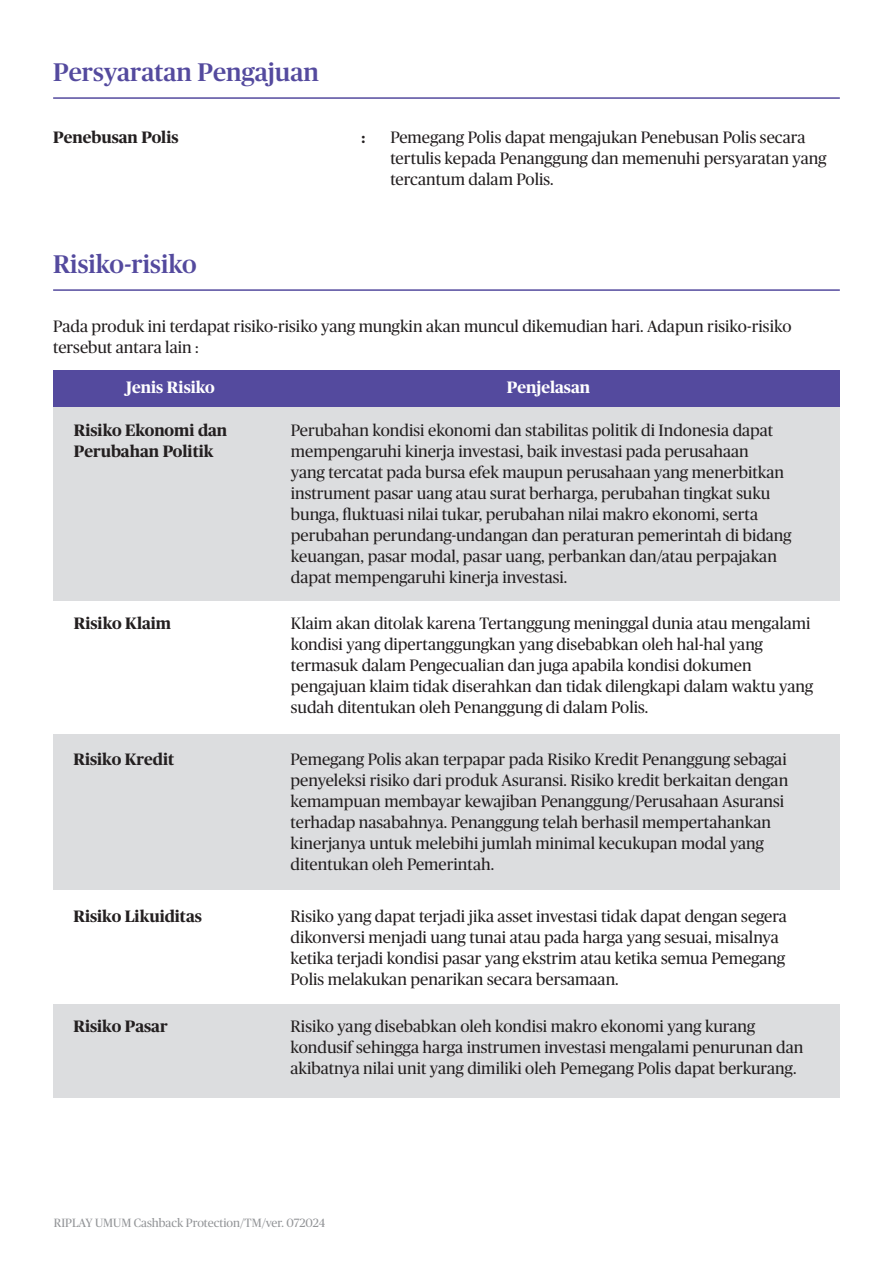
<style>
.page{position:relative;width:893px;height:1263px;background:#fff}
.page>*{position:absolute;margin:0;border:0;box-sizing:border-box;transform-origin:0 0}
.t1{font:500 25.5px "Chubb Publico";color:#544a9e}
.t2{font:16.5px/21px "Chubb Publico";color:#231f20}
.t3{font:700 16.5px/21px "Chubb Publico";color:#231f20}
.t4{font:700 16.5px "Chubb Publico";color:#fff}
.t5{font:12px "Chubb Publico";color:#939598}
</style>
<div class="page">
<hr style="left:53px;top:97px;width:787px;height:2px;background:#544a9e">
<hr style="left:53px;top:289px;width:787px;height:2px;background:#544a9e">
<div style="left:53px;top:407px;width:786px;height:194px;background:#dcdddf"></div>
<div style="left:53px;top:370px;width:786px;height:37px;background:#544a9e"></div>
<div style="left:53px;top:734px;width:786px;height:155px;background:#dcdddf"></div>
<div style="left:53px;top:1004px;width:786px;height:93px;background:#dcdddf"></div>
<p class="t1" style="left:53px;top:54px;width:267px">Persyaratan Pengajuan</p>
<p class="t3" style="left:53px;top:126px;width:127px">Penebusan Polis</p>
<p class="t3" style="left:361px;top:126px;width:5px">:</p>
<p class="t2" style="left:390px;top:126px;width:438px">Pemegang Polis dapat mengajukan Penebusan Polis secara tertulis kepada Penanggung dan memenuhi persyaratan yang tercantum dalam Polis.</p>
<p class="t1" style="left:53px;top:246px;width:145px">Risiko-risiko</p>
<p class="t2" style="left:53px;top:315px;width:740px">Pada produk ini terdapat risiko-risiko yang mungkin akan muncul dikemudian hari. Adapun risiko-risiko tersebut antara lain :</p>
<p class="t4" style="left:126px;top:376px;width:90px">Jenis Risiko</p>
<p class="t4" style="left:507px;top:376px;width:85px">Penjelasan</p>
<p class="t2" style="left:291px;top:419px;width:502px">Perubahan kondisi ekonomi dan stabilitas politik di Indonesia dapat mempengaruhi kinerja investasi, baik investasi pada perusahaan<br>yang tercatat pada bursa efek maupun perusahaan yang menerbitkan instrument pasar uang atau surat berharga, perubahan tingkat suku bunga, fluktuasi nilai tukar, perubahan nilai makro ekonomi, serta perubahan perundang-undangan dan peraturan pemerintah di bidang keuangan, pasar modal, pasar uang, perbankan dan/atau perpajakan dapat mempengaruhi kinerja investasi.</p>
<p class="t2" style="left:291px;top:612px;width:524px">Klaim akan ditolak karena Tertanggung meninggal dunia atau mengalami kondisi yang dipertanggungkan yang disebabkan oleh hal-hal yang termasuk dalam Pengecualian dan juga apabila kondisi dokumen pengajuan klaim tidak diserahkan dan tidak dilengkapi dalam waktu yang sudah ditentukan oleh Penanggung di dalam Polis.</p>
<p class="t3" style="left:74px;top:418px;width:155px">Risiko Ekonomi dan<br>Perubahan Politik</p>
<p class="t3" style="left:74px;top:612px;width:99px">Risiko Klaim</p>
<p class="t3" style="left:73px;top:748px;width:102px">Risiko Kredit</p>
<p class="t2" style="left:291px;top:748px;width:499px">Pemegang Polis akan terpapar pada Risiko Kredit Penanggung sebagai penyeleksi risiko dari produk Asuransi. Risiko kredit berkaitan dengan kemampuan membayar kewajiban Penanggung/Perusahaan Asuransi terhadap nasabahnya. Penanggung telah berhasil mempertahankan kinerjanya untuk melebihi jumlah minimal kecukupan modal yang ditentukan oleh Pemerintah.</p>
<p class="t3" style="left:73px;top:905px;width:130px">Risiko Likuiditas</p>
<p class="t2" style="left:291px;top:905px;width:498px">Risiko yang dapat terjadi jika asset investasi tidak dapat dengan segera dikonversi menjadi uang tunai atau pada harga yang sesuai, misalnya ketika terjadi kondisi pasar yang ekstrim atau ketika semua Pemegang Polis melakukan penarikan secara bersamaan.</p>
<p class="t3" style="left:73px;top:1015px;width:96px">Risiko Pasar</p>
<p class="t2" style="left:291px;top:1015px;width:514px">Risiko yang disebabkan oleh kondisi makro ekonomi yang kurang kondusif sehingga harga instrumen investasi mengalami penurunan dan akibatnya nilai unit yang dimiliki oleh Pemegang Polis dapat berkurang.</p>
<p class="t5" style="left:54px;top:1214px;width:273px">RIPLAY UMUM Cashback Protection/TM/ver. 072024</p>
</div>
